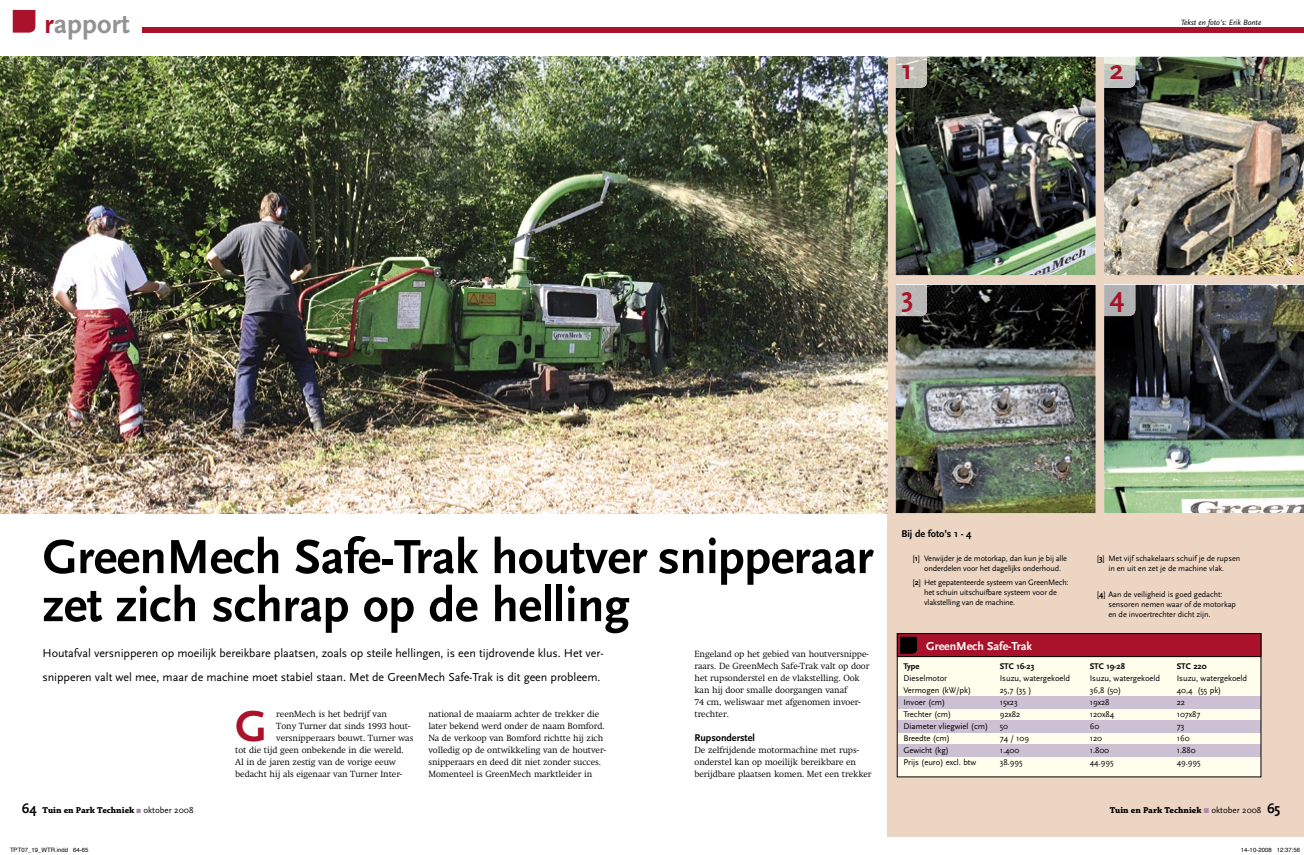
<style>
.page{position:relative;width:1304px;height:855px;background:#fff}
.page>*{position:absolute;margin:0;border:0;box-sizing:border-box;transform-origin:0 0}
.t1{font:700 50px/48px "Scala Sans OT";letter-spacing:-.01em;color:#000}
.t2{font:700 45.2px "Scala Sans OT";color:#a9122a}
.t3{font:700 28px "Scala Sans OT";color:#939393}
.t4{font:700 28px "Scala Sans OT";color:#a9122a}
.t5{font:12px/24px "Scala Sans OT";letter-spacing:-.005em;color:#000}
.t6{font:700 12px "Scala Sans OT";letter-spacing:-.005em;color:#fff}
.t7{font:700 10.2px "Scala Sans OT";letter-spacing:-.005em;color:#000}
.t8{font:700 9px "Chaparral Pro";color:#000}
.t9{font:300 8.8px/12px "Swift";letter-spacing:-.005em;color:#000}
.t10{font:8.6px "Scala Sans OT";letter-spacing:-.005em;color:#000}
.t11{font:700 8.6px "Scala Sans OT";letter-spacing:-.005em;color:#000}
.t12{font:8.2px/10px "Scala Sans OT";letter-spacing:-.015em;color:#000}
.t13{font:italic 8px "Scala Sans OT";letter-spacing:-.005em;color:#000}
.t14{font:6px "Helvetica";color:#000}
.s1{color:#a9122a}
.s2{font-weight:700}
.s3{font-family:"Scala Sans OT";font-size:14px}
.s4{color:#af89aa}
.s5{font-family:"Scala Sans OT";font-weight:400}
</style>
<div class="page">
<svg style="left:13px;top:10px;width:22px;height:23px"></svg>
<div style="left:142px;top:27px;width:510px;height:6px;background:#a9122a"></div>
<div style="left:887px;top:57px;width:417px;height:779px;background:#edd5c3"></div>
<div style="left:652px;top:27px;width:652px;height:6px;background:#a9122a"></div>
<img style="left:0;top:57px;width:887px;height:456px">
<img style="left:896px;top:57px;width:200px;height:218px">
<img style="left:896px;top:285px;width:200px;height:228px">
<img style="left:1104px;top:57px;width:200px;height:218px">
<img style="left:1104px;top:285px;width:200px;height:228px">
<svg style="left:897px;top:657px;width:364px;height:120px;background:#ece6e1"></svg>
<svg style="left:897px;top:633px;width:364px;height:24px;background:#950f25"></svg>
<img style="left:896px;top:57px;width:31px;height:31px">
<img style="left:896px;top:285px;width:31px;height:31px">
<img style="left:1104px;top:57px;width:31px;height:31px">
<img style="left:1104px;top:285px;width:31px;height:31px">
<h3 class="t3" style="left:44px;top:8px;width:87px"><span class="s1">r</span>apport</h3>
<h3 class="t4" style="left:901px;top:54px;width:12px">1</h3>
<h3 class="t4" style="left:901px;top:281px;width:14px">3</h3>
<h3 class="t4" style="left:1110px;top:54px;width:15px">2</h3>
<p class="t13" style="left:1181px;top:18px;width:82px">Tekst en foto’s: Erik Bonte</p>
<h3 class="t4" style="left:1110px;top:281px;width:16px">4</h3>
<h1 class="t1" style="left:43px;top:533px;width:832px">GreenMech Safe-Trak houtver snipperaar zet zich schrap op de helling</h1>
<h3 class="t5" style="left:43px;top:641px;width:563px">Houtafval versnipperen op moeilijk bereikbare plaatsen, zoals op steile hellingen, is een tijdrovende klus. Het ver&shy;snipperen valt wel mee, maar de machine moet stabiel staan. Met de GreenMech Safe-Trak is dit geen probleem.</h3>
<p class="t9" style="left:694px;top:648px;width:176px">Engeland op het gebied van houtversnippe&shy;raars. De GreenMech Safe-Trak valt op door het rupsonderstel en de vlakstelling. Ook kan hij door smalle doorgangen vanaf<br>74 cm, weliswaar met afgenomen invoer&shy;trechter.</p>
<p class="t7" style="left:694px;top:732px;width:62px">Rupsonderstel</p>
<p class="t9" style="left:694px;top:744px;width:179px">De zelfrijdende motormachine met rups&shy;onderstel kan op moeilijk bereikbare en berijdbare plaatsen komen. Met een trekker</p>
<h2 class="t2" style="left:235px;top:700px;width:33px">G</h2>
<p class="t9" style="left:276px;top:708px;width:112px">reenMech is het bedrijf van</p>
<p class="t9" style="left:428px;top:708px;width:179px">national de maaiarm achter de trekker die later bekend werd onder de naam Bomford.<br>Na de verkoop van Bomford richtte hij zich volledig op de ontwikkeling van de houtver&shy;snipperaars en deed dit niet zonder succes.<br>Momenteel is GreenMech marktleider in</p>
<p class="t9" style="left:276px;top:720px;width:135px">Tony Turner dat sinds 1993 hout-</p>
<p class="t9" style="left:276px;top:732px;width:139px">versnipperaars bouwt. Turner was</p>
<p class="t9" style="left:235px;top:744px;width:170px">tot die tijd geen onbekende in die wereld.</p>
<p class="t9" style="left:235px;top:756px;width:162px">Al in de jaren zestig van de vorige eeuw</p>
<p class="t9" style="left:235px;top:768px;width:168px">bedacht hij als eigenaar van Turner Inter-</p>
<p class="t7" style="left:901px;top:528px;width:72px">Bij de foto’s 1 - 4</p>
<p class="t12" style="left:924px;top:553px;width:144px;text-indent:-11px">[<span class="s2">1</span>] Verwijder je de motorkap, dan kun je bij alle onderdelen voor het dagelijks onderhoud.</p>
<p class="t12" style="left:924px;top:577px;width:146px;text-indent:-11px">[<span class="s2">2</span>] Het gepatenteerde systeem van GreenMech: het schuin uitschuifbare systeem voor de vlakstelling van de machine.</p>
<h3 class="t6" style="left:926px;top:638px;width:107px">GreenMech Safe-Trak</h3>
<p class="t12" style="left:1097px;top:553px;width:145px;text-align:center">[<span class="s2">3</span>] Met vijf schakelaars schuif je de rupsen in en uit en zet je de machine vlak.</p>
<p class="t12" style="left:1108px;top:589px;width:129px;text-indent:-11px">[<span class="s2">4</span>] Aan de veiligheid is goed gedacht: sensoren nemen waar of de motorkap en de invoertrechter dicht zijn.</p>
<p class="t11" style="left:903px;top:661px;width:18px">Type</p>
<p class="t11" style="left:1000px;top:661px;width:36px">STC 16-23</p>
<p class="t11" style="left:1090px;top:661px;width:37px">STC 19-28</p>
<p class="t11" style="left:1177px;top:661px;width:31px">STC 220</p>
<p class="t10" style="left:903px;top:673px;width:45px">Dieselmotor</p>
<p class="t10" style="left:1000px;top:673px;width:72px">Isuzu, watergekoeld</p>
<p class="t10" style="left:1090px;top:673px;width:72px">Isuzu, watergekoeld</p>
<p class="t10" style="left:1177px;top:673px;width:72px">Isuzu, watergekoeld</p>
<p class="t10" style="left:903px;top:685px;width:69px">Vermogen (kW/pk)</p>
<p class="t10" style="left:1000px;top:685px;width:33px">25,7 (35 )</p>
<p class="t10" style="left:1090px;top:685px;width:33px">36,8 (50)</p>
<p class="t10" style="left:1177px;top:685px;width:46px">40,4 (55 pk)</p>
<p class="t10" style="left:903px;top:697px;width:43px">Invoer (cm)</p>
<p class="t10" style="left:1000px;top:697px;width:20px">15x23</p>
<p class="t10" style="left:1090px;top:697px;width:21px">19x28</p>
<p class="t10" style="left:1177px;top:697px;width:10px">22</p>
<p class="t10" style="left:903px;top:709px;width:49px">Trechter (cm)</p>
<p class="t10" style="left:1000px;top:709px;width:22px">92x82</p>
<p class="t10" style="left:1090px;top:709px;width:26px">120x84</p>
<p class="t10" style="left:1177px;top:709px;width:25px">107x87</p>
<p class="t10" style="left:903px;top:721px;width:86px">Diameter vliegwiel (cm)</p>
<p class="t10" style="left:1000px;top:721px;width:10px">50</p>
<p class="t10" style="left:1090px;top:721px;width:11px">60</p>
<p class="t10" style="left:1177px;top:721px;width:9px">73</p>
<p class="t10" style="left:903px;top:733px;width:48px">Breedte (cm)</p>
<p class="t10" style="left:1000px;top:733px;width:31px">74 / 109</p>
<p class="t10" style="left:1090px;top:733px;width:14px">120</p>
<p class="t10" style="left:1177px;top:733px;width:14px">160</p>
<p class="t10" style="left:903px;top:745px;width:47px">Gewicht (kg)</p>
<p class="t10" style="left:1000px;top:745px;width:21px">1.400</p>
<p class="t10" style="left:1090px;top:745px;width:21px">1.800</p>
<p class="t10" style="left:1177px;top:745px;width:20px">1.880</p>
<p class="t10" style="left:903px;top:757px;width:74px">Prijs (euro) excl. btw</p>
<p class="t10" style="left:1000px;top:757px;width:24px">38.995</p>
<p class="t10" style="left:1090px;top:757px;width:25px">44.995</p>
<p class="t10" style="left:1177px;top:757px;width:26px">49.995</p>
<p class="t8" style="left:22px;top:804px;width:173px"><span class="s3">64</span> Tuin en Park Techniek <span class="s4">■</span> <span class="s5">oktober 2008</span></p>
<p class="t8" style="left:1110px;top:804px;width:172px">Tuin en Park Techniek <span class="s4">■</span> <span class="s5">oktober 2008</span> <span class="s3">65</span></p>
<p class="t14" style="left:10px;top:844px;width:80px">TPT07_19_WTR.indd 64-65</p>
<p class="t14" style="left:1241px;top:844px;width:61px">14-10-2008 12:37:56</p>
</div>
